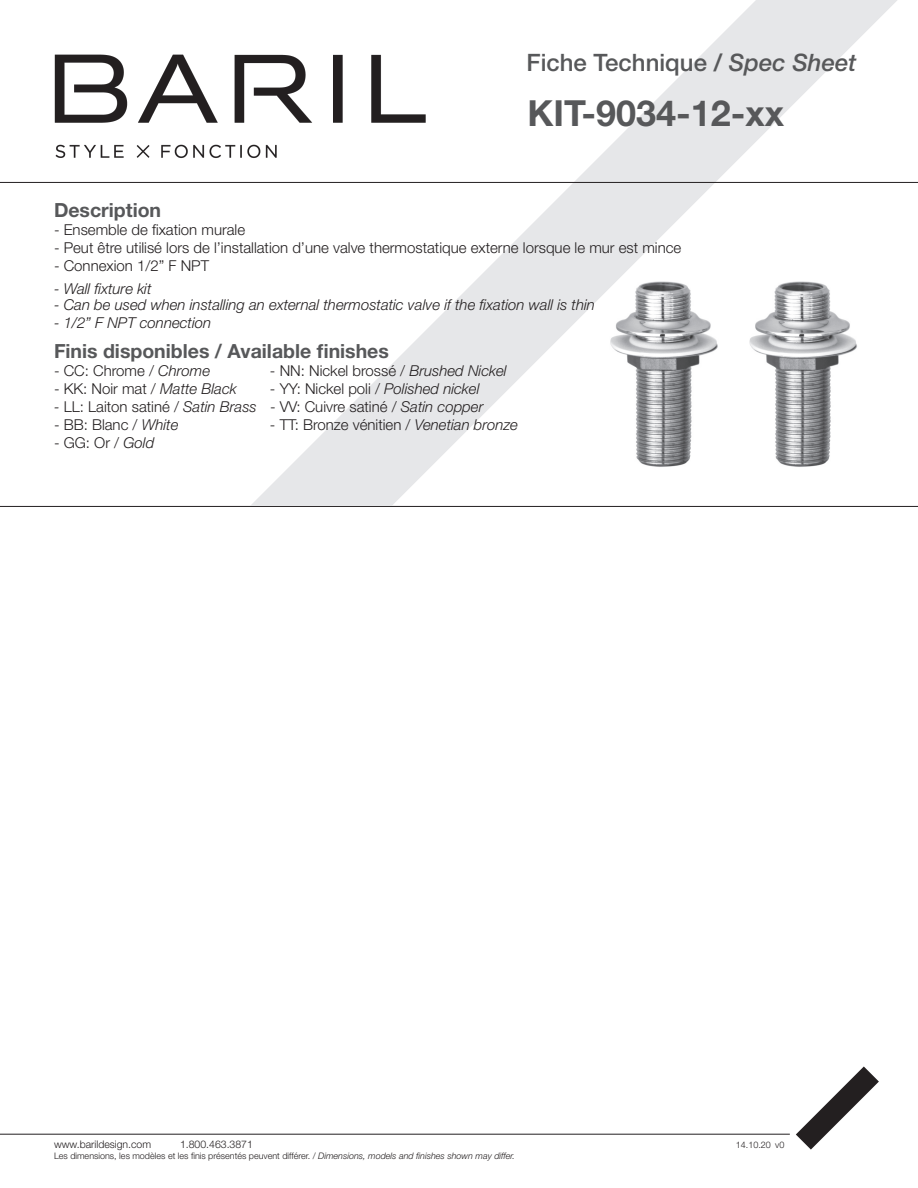
<style>
.page{position:relative;width:918px;height:1188px;background:#fff}
.page>*{position:absolute;margin:0;border:0;box-sizing:border-box;transform-origin:0 0}
.t1{font:700 36px "Helvetica Neue LT Std";color:#57585a}
.t2{font:500 24px "Helvetica Neue LT Std";color:#57585a}
.t3{font:700 19.5px "Helvetica Neue LT Std";color:#57585a}
.t4{font:300 15px "Helvetica Neue LT Std";color:#231f20}
.t5{font:italic 300 15px "Helvetica Neue LT Std";color:#231f20}
.t6{font:300 10.5px "Helvetica Neue LT Std";color:#231f20}
.t7{font:300 9px "Helvetica Neue LT Std";color:#231f20}
.s1{font-style:italic}
</style>
<div class="page">
<hr style="left:0;top:506px;width:918px;height:1px;background:#231f20">
<hr style="left:0;top:1134px;width:790px;height:1px;background:#231f20">
<svg style="left:796px;top:1066px;width:83px;height:84px"></svg>
<img style="left:54px;top:54px;width:196px;height:104px">
<svg style="left:250px;top:0;width:648px;height:506px"></svg>
<hr style="left:0;top:182px;width:918px;height:1px;background:#231f20">
<p class="t2" style="left:526px;top:48px;width:331px">Fiche Technique / <span class="s1">Spec Sheet</span></p>
<p class="t1" style="left:528px;top:91px;width:258px">KIT-9034-12-xx</p>
<p class="t3" style="left:54px;top:198px;width:109px">Description</p>
<p class="t4" style="left:54px;top:221px;width:193px">- Ensemble de fixation murale</p>
<p class="t4" style="left:54px;top:239px;width:629px">- Peut être utilisé lors de l’installation d’une valve thermostatique externe lorsque le mur est mince</p>
<p class="t4" style="left:54px;top:257px;width:157px">- Connexion 1/2” F NPT</p>
<p class="t5" style="left:54px;top:280px;width:99px">- Wall fixture kit</p>
<p class="t5" style="left:54px;top:296px;width:542px">- Can be used when installing an external thermostatic valve if the fixation wall is thin</p>
<p class="t5" style="left:54px;top:314px;width:159px">- 1/2” F NPT connection</p>
<p class="t3" style="left:54px;top:339px;width:336px">Finis disponibles / Available finishes</p>
<p class="t4" style="left:54px;top:362px;width:158px">- CC: Chrome / <span class="s1">Chrome</span></p>
<p class="t4" style="left:270px;top:362px;width:238px">- NN: Nickel brossé / <span class="s1">Brushed Nickel</span></p>
<p class="t4" style="left:54px;top:380px;width:184px">- KK: Noir mat / <span class="s1">Matte Black</span></p>
<p class="t4" style="left:270px;top:380px;width:211px">- YY: Nickel poli / <span class="s1">Polished nickel</span></p>
<p class="t4" style="left:54px;top:398px;width:431px"><span class="s1">-</span> LL: Laiton satiné / <span class="s1">Satin Brass</span> - VV: Cuivre satiné / <span class="s1">Satin copper</span></p>
<p class="t4" style="left:54px;top:416px;width:126px">- BB: Blanc / <span class="s1">White</span></p>
<p class="t4" style="left:270px;top:416px;width:249px">- TT: Bronze vénitien / <span class="s1">Venetian bronze</span></p>
<p class="t4" style="left:54px;top:434px;width:102px">- GG: Or / <span class="s1">Gold</span></p>
<p class="t6" style="left:54px;top:1138px;width:99px">www.barildesign.com</p>
<p class="t6" style="left:180px;top:1138px;width:74px">1.800.463.3871</p>
<p class="t7" style="left:736px;top:1139px;width:37px">14.10.20</p>
<p class="t7" style="left:54px;top:1150px;width:463px">Les dimensions, les modèles et les finis présentés peuvent différer. / <span class="s1">Dimensions, models and finishes shown may differ.</span></p>
<p class="t7" style="left:775px;top:1140px;width:11px">v0</p>
</div>
